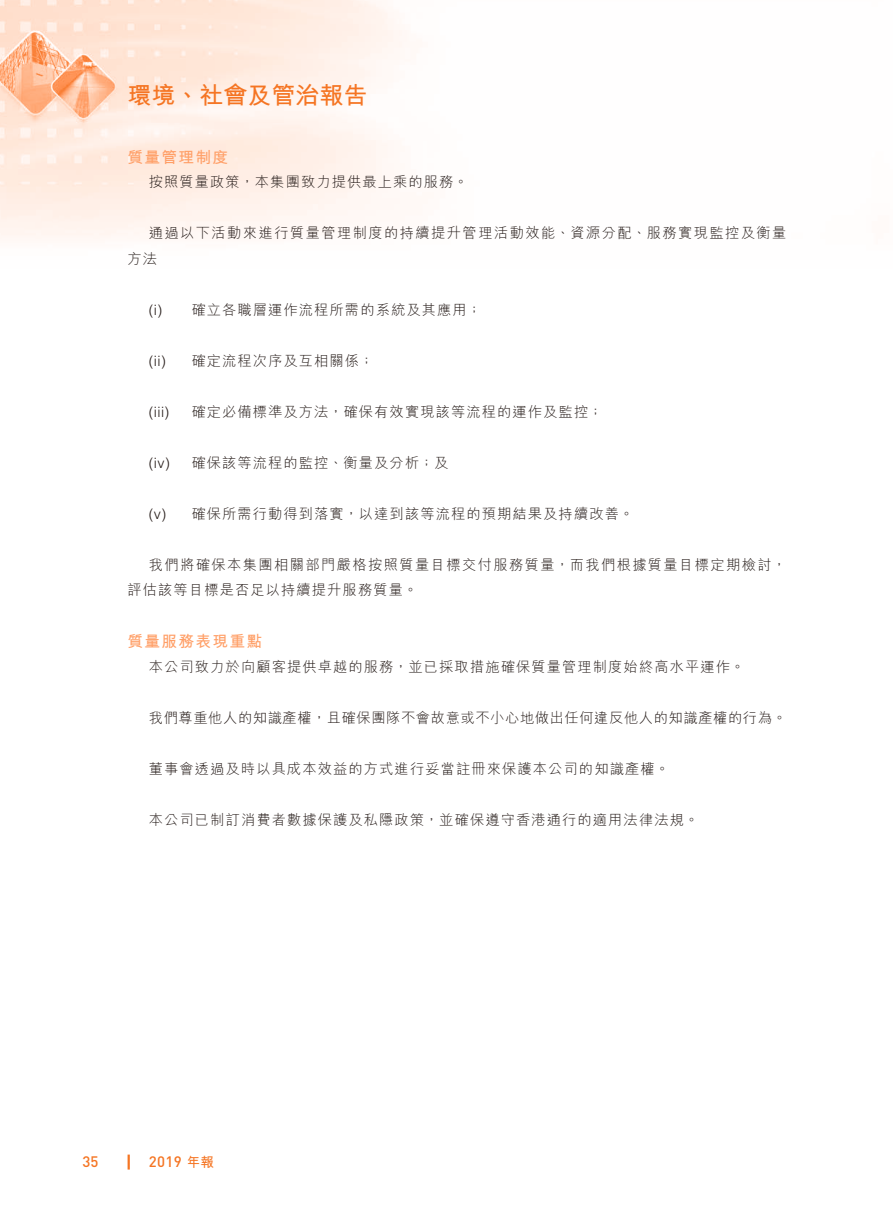
<style>
.page{position:relative;width:893px;height:1212px;background:#fff}
.page>*{position:absolute;margin:0;border:0;box-sizing:border-box;transform-origin:0 0}
.t1{font:700 24px "M Hei HK";color:#f57523}
.t2{font:700 15.75px "M Hei HK";letter-spacing:.08em;color:#ff9f67}
.t3{font:500 15px "DIN Pro";letter-spacing:.025em;color:#f57523}
.t4{font:300 14.25px "M Hei HK";letter-spacing:.08em;color:#231916}
.t5{font:300 14.25px/25.5px "M Hei HK";letter-spacing:.1em;color:#231916}
.t6{font:300 14.25px "M Hei HK";letter-spacing:.045em;color:#231916}
.t7{font:300 14.25px "Helvetica LT Std";letter-spacing:.03em;color:#231916}
.t8{font:700 13.5px "M Hei HK";color:#f57523}
</style>
<div class="page">
<img style="left:0;top:0;width:402px;height:239px">
<svg style="left:128px;top:1154px;width:2px;height:15px"></svg>
<h1 class="t1" style="left:128px;top:78px;width:241px">環境、社會及管治報告</h1>
<p class="t2" style="left:128px;top:146px;width:102px">質量管理制度</p>
<p class="t4" style="left:149px;top:172px;width:321px">按照質量政策，本集團致力提供最上乘的服務。</p>
<p class="t5" style="left:128px;top:220px;width:660px;text-indent:21px">通過以下活動來進行質量管理制度的持續提升管理活動效能、資源分配、服務實現監控及衡量方法</p>
<p class="t4" style="left:191px;top:299px;width:292px">確立各職層運作流程所需的系統及其應用;</p>
<p class="t7" style="left:149px;top:301px;width:15px">i( )</p>
<p class="t7" style="left:149px;top:352px;width:19px">(ii)</p>
<p class="t4" style="left:191px;top:350px;width:184px">確定流程次序及互相關係;</p>
<p class="t7" style="left:149px;top:403px;width:22px">(iii)</p>
<p class="t4" style="left:191px;top:401px;width:413px">確定必備標準及方法，確保有效實現該等流程的運作及監控;</p>
<p class="t7" style="left:149px;top:454px;width:22px">(iv)</p>
<p class="t4" style="left:191px;top:452px;width:259px">確保該等流程的監控、衡量及分析；及</p>
<p class="t4" style="left:191px;top:503px;width:444px">確保所需行動得到落實，以達到該等流程的預期結果及持續改善。</p>
<p class="t7" style="left:149px;top:505px;width:19px">v( )</p>
<p class="t5" style="left:128px;top:551px;width:660px;text-indent:21px">我們將確保本集團相關部門嚴格按照質量目標交付服務質量，而我們根據質量目標定期檢討，評估該等目標是否足以持續提升服務質量。</p>
<p class="t2" style="left:128px;top:630px;width:136px">質量服務表現重點</p>
<p class="t4" style="left:149px;top:656px;width:597px">本公司致力於向顧客提供卓越的服務，並已採取措施確保質量管理制度始終高水平運作。</p>
<p class="t6" style="left:149px;top:707px;width:639px">我們尊重他人的知識產權，且確保團隊不會故意或不小心地做出任何違反他人的知識產權的行為。</p>
<p class="t4" style="left:149px;top:758px;width:522px">董事會透過及時以具成本效益的方式進行妥當註冊來保護本公司的知識產權。</p>
<p class="t4" style="left:149px;top:809px;width:551px">本公司已制訂消費者數據保護及私隱政策，並確保遵守香港通行的適用法律法規。</p>
<p class="t3" style="left:82px;top:1152px;width:17px">35</p>
<p class="t8" style="left:187px;top:1152px;width:29px">年報</p>
<p class="t3" style="left:149px;top:1152px;width:35px">2019</p>
</div>
